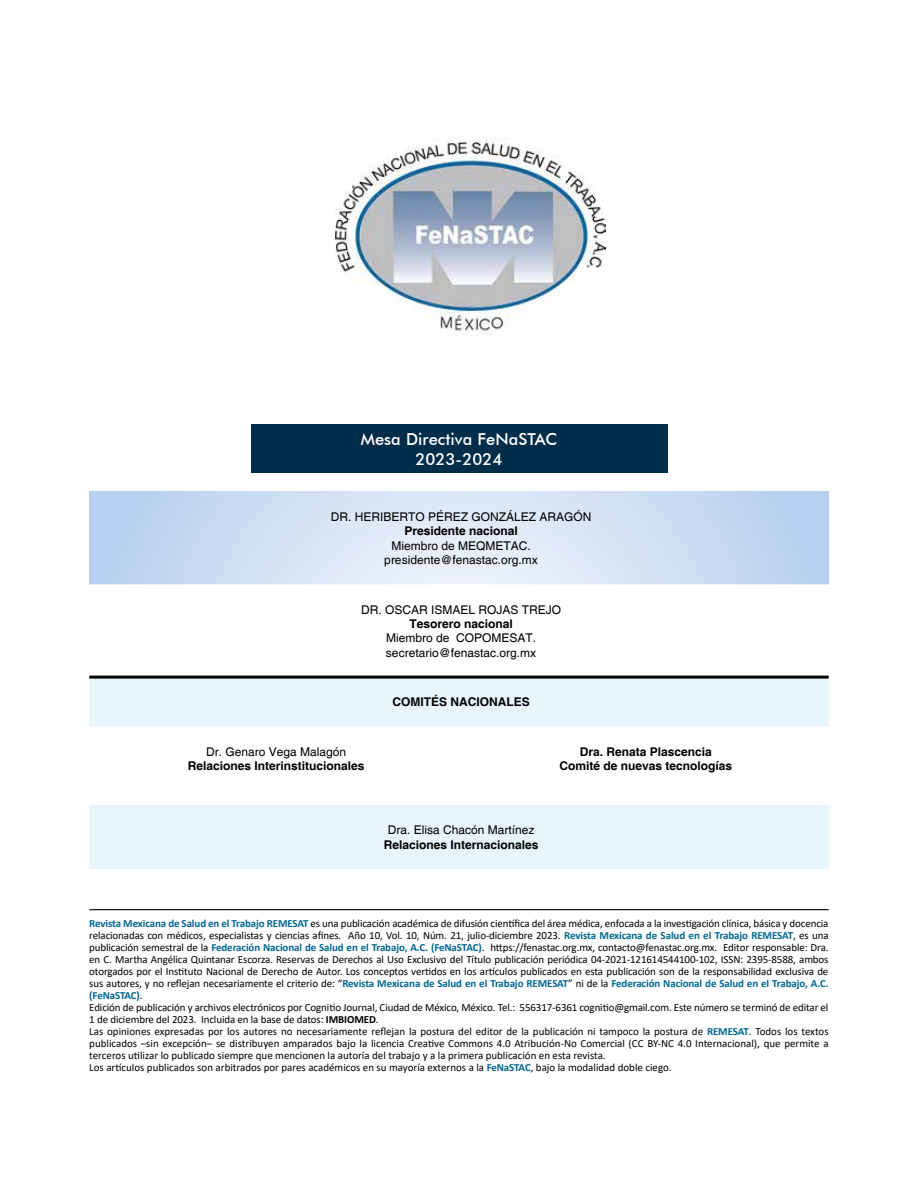
<style>
.page{position:relative;width:918px;height:1188px;background:#fff}
.page>*{position:absolute;margin:0;border:0;box-sizing:border-box;transform-origin:0 0}
.t1{font:500 16.5px/19.8px "Futura BT";letter-spacing:.005em;color:#fff;text-align:center}
.t2{font:12px/14.4px "Helvetica";color:#000;text-align:center}
.t3{font:700 12px/14.4px "Helvetica";color:#000;text-align:center}
.t4{font:10.95px/12px "Calibri";letter-spacing:-.01em;color:#000}
.s1{font-weight:700;color:#006791}
.s2{font-weight:700}
</style>
<div class="page">
<svg style="left:89px;top:492px;width:740px;height:92px;background:#d0dff4"></svg>
<svg style="left:89px;top:584px;width:740px;height:92px"></svg>
<svg style="left:89px;top:679px;width:740px;height:190px;fill:#e8f5fd"></svg>
<hr style="left:89px;top:676px;width:370px;height:3px;background:#000">
<hr style="left:459px;top:676px;width:370px;height:3px;background:#000">
<div style="left:251px;top:425px;width:417px;height:48px;background:#002d4a"></div>
<hr style="left:89px;top:909px;width:740px;height:1px;background:#000">
<img style="left:336px;top:138px;width:270px;height:198px">
<h1 class="t1" style="left:361px;top:429px;width:198px">Mesa Directiva FeNaSTAC<br>2023-2024</h1>
<p class="t2" style="left:331px;top:510px;width:262px">DR. HERIBERTO PÉREZ GONZÁLEZ ARAGÓN</p>
<p class="t3" style="left:404px;top:524px;width:115px">Presidente nacional</p>
<p class="t2" style="left:384px;top:539px;width:155px">Miembro de MEQMETAC. presidente@fenastac.org.mx</p>
<p class="t2" style="left:361px;top:603px;width:202px">DR. OSCAR ISMAEL ROJAS TREJO</p>
<p class="t3" style="left:409px;top:617px;width:105px">Tesorero nacional</p>
<p class="t2" style="left:386px;top:631px;width:152px;text-align:left">Miembro de COPOMESAT. secretario@fenastac.org.mx</p>
<p class="t3" style="left:392px;top:695px;width:139px">COMITÉS NACIONALES</p>
<p class="t2" style="left:206px;top:745px;width:142px">Dr. Genaro Vega Malagón</p>
<p class="t3" style="left:188px;top:759px;width:178px">Relaciones Interinstitucionales</p>
<p class="t2" style="left:388px;top:823px;width:148px">Dra. Elisa Chacón Martínez</p>
<p class="t3" style="left:384px;top:838px;width:156px">Relaciones Internacionales</p>
<p class="t3" style="left:560px;top:745px;width:174px">Dra. Renata Plascencia<br>Comité de nuevas tecnologías</p>
<p class="t4" style="left:89px;top:917px;width:741px"><span class="s1">Revista Mexicana de Salud en el Trabajo REMESAT</span> es una publicación académica de difusión científica del área médica, enfocada a la investigación clínica, básica y docencia relacionadas con médicos, especialistas y ciencias afines. Año 10, Vol. 10, Núm. 21, julio-diciembre 2023. <span class="s1">Revista Mexicana de Salud en el Trabajo REMESAT</span>, es una publicación semestral de la <span class="s1">Federación Nacional de Salud en el Trabajo, A.C. (FeNaSTAC)</span>. https://fenastac.org.mx, contacto@fenastac.org.mx. Editor responsable: Dra. en C. Martha Angélica Quintanar Escorza. Reservas de Derechos al Uso Exclusivo del Título publicación periódica 04-2021-121614544100-102, ISSN: 2395-8588, ambos otorgados por el Instituto Nacional de Derecho de Autor. Los conceptos vertidos en los artículos publicados en esta publicación son de la responsabilidad exclusiva de sus autores, y no reflejan necesariamente el criterio de: “<span class="s1">Revista Mexicana de Salud en el Trabajo REMESAT</span>” ni de la <span class="s1">Federación Nacional de Salud en el Trabajo, A.C. (FeNaSTAC)</span>.<br>Edición de publicación y archivos electrónicos por Cognitio Journal, Ciudad de México, México. Tel.: 556317-6361 cognitio@gmail.com. Este número se terminó de editar el 1 de diciembre del 2023. Incluida en la base de datos: <span class="s2">IMBIOMED</span>.<br>Las opiniones expresadas por los autores no necesariamente reflejan la postura del editor de la publicación ni tampoco la postura de <span class="s1">REMESAT</span>. Todos los textos publicados –sin excepción– se distribuyen amparados bajo la licencia Creative Commons 4.0 Atribución-No Comercial (CC BY-NC 4.0 Internacional), que permite a terceros utilizar lo publicado siempre que mencionen la autoría del trabajo y a la primera publicación en esta revista.<br>Los artículos publicados son arbitrados por pares académicos en su mayoría externos a la <span class="s1">FeNaSTAC</span>, bajo la modalidad doble ciego.</p>
</div>
